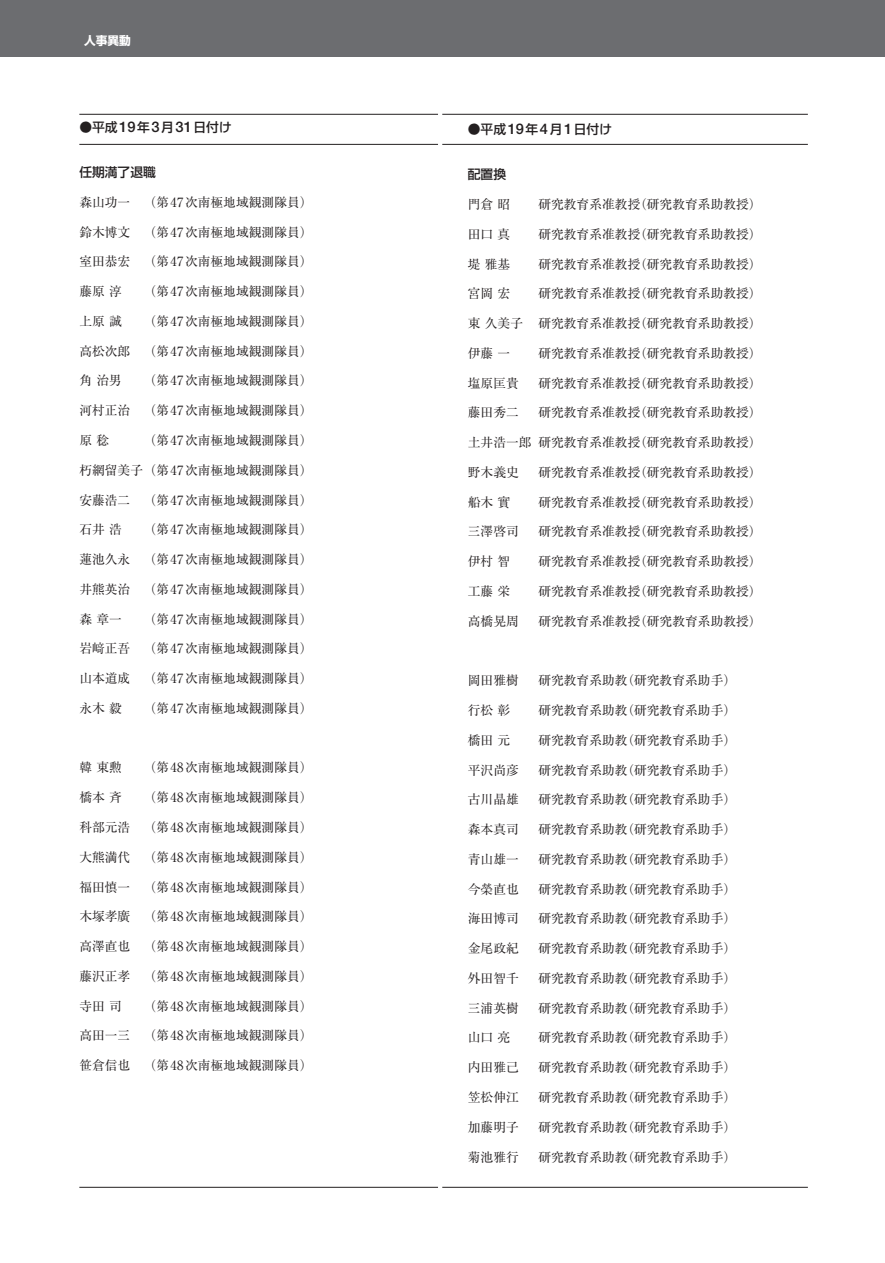
<style>
.page{position:relative;width:885px;height:1263px;background:#fff}
.page>*{position:absolute;margin:0;border:0;box-sizing:border-box;transform-origin:0 0}
.t1{font:12.75px "Ryumin Pro";color:#231f20}
.t2{font:500 12.75px "Shin Go Pro";color:#231f20}
.t3{font:700 11.7px "Shin Go Pro";color:#fff}
.s1{font-family:"Helvetica Neue";font-size:14.7px}
</style>
<div class="page">
<div style="left:0;top:0;width:884px;height:57px;background:#6c6d70"></div>
<hr style="left:79px;top:114px;width:728px;height:1px;background:#231f20">
<hr style="left:79px;top:1187px;width:728px;height:1px;background:#231f20">
<hr style="left:79px;top:144px;width:728px;height:1px;background:#231f20">
<hr style="left:438px;top:107px;width:4px;height:1125px;background:#fff">
<p class="t3" style="left:84px;top:32px;width:48px">人事異動</p>
<p class="t2" style="left:79px;top:117px;width:154px">●平成<span class="s1">19</span>年<span class="s1">3</span>月<span class="s1">31</span>日付け</p>
<p class="t2" style="left:79px;top:162px;width:78px">任期満了退職</p>
<p class="t1" style="left:79px;top:192px;width:235px">森山功一 （第47次南極地域観測隊員）</p>
<p class="t1" style="left:79px;top:222px;width:235px">鈴木博文 （第47次南極地域観測隊員）</p>
<p class="t1" style="left:79px;top:252px;width:235px">室田恭宏 （第47次南極地域観測隊員）</p>
<p class="t1" style="left:79px;top:281px;width:44px">藤原 淳</p>
<p class="t1" style="left:143px;top:281px;width:171px">（第47次南極地域観測隊員）</p>
<p class="t1" style="left:79px;top:311px;width:44px">上原 誠</p>
<p class="t1" style="left:143px;top:311px;width:171px">（第47次南極地域観測隊員）</p>
<p class="t1" style="left:79px;top:341px;width:235px">高松次郎 （第47次南極地域観測隊員）</p>
<p class="t1" style="left:79px;top:371px;width:44px">角 治男</p>
<p class="t1" style="left:143px;top:371px;width:171px">（第47次南極地域観測隊員）</p>
<p class="t1" style="left:79px;top:400px;width:235px">河村正治 （第47次南極地域観測隊員）</p>
<p class="t1" style="left:79px;top:430px;width:31px">原 稔</p>
<p class="t1" style="left:143px;top:430px;width:171px">（第47次南極地域観測隊員）</p>
<p class="t1" style="left:79px;top:460px;width:235px">朽網留美子 （第47次南極地域観測隊員）</p>
<p class="t1" style="left:79px;top:490px;width:235px">安藤浩二 （第47次南極地域観測隊員）</p>
<p class="t1" style="left:79px;top:519px;width:44px">石井 浩</p>
<p class="t1" style="left:143px;top:519px;width:171px">（第47次南極地域観測隊員）</p>
<p class="t1" style="left:79px;top:549px;width:235px">蓮池久永 （第47次南極地域観測隊員）</p>
<p class="t1" style="left:79px;top:579px;width:235px">井熊英治 （第47次南極地域観測隊員）</p>
<p class="t1" style="left:79px;top:609px;width:44px">森 章一</p>
<p class="t1" style="left:143px;top:609px;width:171px">（第47次南極地域観測隊員）</p>
<p class="t1" style="left:79px;top:638px;width:235px">岩﨑正吾 （第47次南極地域観測隊員）</p>
<p class="t1" style="left:79px;top:668px;width:235px">山本道成 （第47次南極地域観測隊員）</p>
<p class="t1" style="left:79px;top:698px;width:44px">永木 毅</p>
<p class="t1" style="left:143px;top:698px;width:171px">（第47次南極地域観測隊員）</p>
<p class="t1" style="left:79px;top:758px;width:44px">韓 東勲</p>
<p class="t1" style="left:143px;top:758px;width:171px">（第48次南極地域観測隊員）</p>
<p class="t1" style="left:79px;top:787px;width:44px">橋本 斉</p>
<p class="t1" style="left:143px;top:787px;width:171px">（第48次南極地域観測隊員）</p>
<p class="t1" style="left:79px;top:817px;width:235px">科部元浩 （第48次南極地域観測隊員）</p>
<p class="t1" style="left:79px;top:847px;width:235px">大熊満代 （第48次南極地域観測隊員）</p>
<p class="t1" style="left:79px;top:877px;width:235px">福田慎一 （第48次南極地域観測隊員）</p>
<p class="t1" style="left:79px;top:906px;width:235px">木塚孝廣 （第48次南極地域観測隊員）</p>
<p class="t1" style="left:79px;top:936px;width:235px">高澤直也 （第48次南極地域観測隊員）</p>
<p class="t1" style="left:79px;top:966px;width:235px">藤沢正孝 （第48次南極地域観測隊員）</p>
<p class="t1" style="left:79px;top:996px;width:44px">寺田 司</p>
<p class="t1" style="left:143px;top:996px;width:171px">（第48次南極地域観測隊員）</p>
<p class="t1" style="left:79px;top:1025px;width:235px">高田一三 （第48次南極地域観測隊員）</p>
<p class="t1" style="left:79px;top:1055px;width:235px">笹倉信也 （第48次南極地域観測隊員）</p>
<p class="t2" style="left:468px;top:119px;width:146px">●平成<span class="s1">19</span>年<span class="s1">4</span>月<span class="s1">1</span>日付け</p>
<p class="t2" style="left:468px;top:164px;width:40px">配置換</p>
<p class="t1" style="left:468px;top:194px;width:44px">門倉 昭</p>
<p class="t1" style="left:538px;top:194px;width:225px">研究教育系准教授（研究教育系助教授）</p>
<p class="t1" style="left:468px;top:224px;width:44px">田口 真</p>
<p class="t1" style="left:538px;top:224px;width:225px">研究教育系准教授（研究教育系助教授）</p>
<p class="t1" style="left:468px;top:254px;width:44px">堤 雅基</p>
<p class="t1" style="left:538px;top:254px;width:225px">研究教育系准教授（研究教育系助教授）</p>
<p class="t1" style="left:468px;top:283px;width:44px">宮岡 宏</p>
<p class="t1" style="left:538px;top:283px;width:225px">研究教育系准教授（研究教育系助教授）</p>
<p class="t1" style="left:468px;top:313px;width:295px">東 久美子 研究教育系准教授（研究教育系助教授）</p>
<p class="t1" style="left:468px;top:343px;width:44px">伊藤 一</p>
<p class="t1" style="left:538px;top:343px;width:225px">研究教育系准教授（研究教育系助教授）</p>
<p class="t1" style="left:468px;top:373px;width:53px">塩原匡貴</p>
<p class="t1" style="left:538px;top:373px;width:225px">研究教育系准教授（研究教育系助教授）</p>
<p class="t1" style="left:468px;top:402px;width:53px">藤田秀二</p>
<p class="t1" style="left:538px;top:402px;width:225px">研究教育系准教授（研究教育系助教授）</p>
<p class="t1" style="left:468px;top:432px;width:295px">土井浩一郎 研究教育系准教授（研究教育系助教授）</p>
<p class="t1" style="left:468px;top:462px;width:53px">野木義史</p>
<p class="t1" style="left:538px;top:462px;width:225px">研究教育系准教授（研究教育系助教授）</p>
<p class="t1" style="left:468px;top:492px;width:44px">船木 實</p>
<p class="t1" style="left:538px;top:492px;width:225px">研究教育系准教授（研究教育系助教授）</p>
<p class="t1" style="left:468px;top:522px;width:53px">三澤啓司</p>
<p class="t1" style="left:538px;top:522px;width:225px">研究教育系准教授（研究教育系助教授）</p>
<p class="t1" style="left:468px;top:551px;width:44px">伊村 智</p>
<p class="t1" style="left:538px;top:551px;width:225px">研究教育系准教授（研究教育系助教授）</p>
<p class="t1" style="left:468px;top:581px;width:44px">工藤 栄</p>
<p class="t1" style="left:538px;top:581px;width:225px">研究教育系准教授（研究教育系助教授）</p>
<p class="t1" style="left:468px;top:611px;width:53px">高橋晃周</p>
<p class="t1" style="left:538px;top:611px;width:231px">研究教育系准教授（研究教育系助教授）　</p>
<p class="t1" style="left:468px;top:670px;width:53px">岡田雅樹</p>
<p class="t1" style="left:538px;top:670px;width:199px">研究教育系助教（研究教育系助手）</p>
<p class="t1" style="left:468px;top:700px;width:44px">行松 彰</p>
<p class="t1" style="left:538px;top:700px;width:199px">研究教育系助教（研究教育系助手）</p>
<p class="t1" style="left:468px;top:730px;width:44px">橋田 元</p>
<p class="t1" style="left:538px;top:730px;width:199px">研究教育系助教（研究教育系助手）</p>
<p class="t1" style="left:468px;top:760px;width:53px">平沢尚彦</p>
<p class="t1" style="left:538px;top:760px;width:199px">研究教育系助教（研究教育系助手）</p>
<p class="t1" style="left:468px;top:789px;width:53px">古川晶雄</p>
<p class="t1" style="left:538px;top:789px;width:199px">研究教育系助教（研究教育系助手）</p>
<p class="t1" style="left:468px;top:819px;width:53px">森本真司</p>
<p class="t1" style="left:538px;top:819px;width:199px">研究教育系助教（研究教育系助手）</p>
<p class="t1" style="left:468px;top:849px;width:53px">青山雄一</p>
<p class="t1" style="left:538px;top:849px;width:199px">研究教育系助教（研究教育系助手）</p>
<p class="t1" style="left:468px;top:879px;width:53px">今榮直也</p>
<p class="t1" style="left:538px;top:879px;width:199px">研究教育系助教（研究教育系助手）</p>
<p class="t1" style="left:468px;top:908px;width:53px">海田博司</p>
<p class="t1" style="left:538px;top:908px;width:199px">研究教育系助教（研究教育系助手）</p>
<p class="t1" style="left:468px;top:938px;width:53px">金尾政紀</p>
<p class="t1" style="left:538px;top:938px;width:199px">研究教育系助教（研究教育系助手）</p>
<p class="t1" style="left:468px;top:968px;width:53px">外田智千</p>
<p class="t1" style="left:538px;top:968px;width:199px">研究教育系助教（研究教育系助手）</p>
<p class="t1" style="left:468px;top:998px;width:53px">三浦英樹</p>
<p class="t1" style="left:538px;top:998px;width:199px">研究教育系助教（研究教育系助手）</p>
<p class="t1" style="left:468px;top:1028px;width:44px">山口 亮</p>
<p class="t1" style="left:538px;top:1028px;width:199px">研究教育系助教（研究教育系助手）</p>
<p class="t1" style="left:468px;top:1057px;width:53px">内田雅己</p>
<p class="t1" style="left:538px;top:1057px;width:199px">研究教育系助教（研究教育系助手）</p>
<p class="t1" style="left:468px;top:1087px;width:53px">笠松伸江</p>
<p class="t1" style="left:538px;top:1087px;width:199px">研究教育系助教（研究教育系助手）</p>
<p class="t1" style="left:468px;top:1117px;width:53px">加藤明子</p>
<p class="t1" style="left:538px;top:1117px;width:199px">研究教育系助教（研究教育系助手）</p>
<p class="t1" style="left:468px;top:1147px;width:53px">菊池雅行</p>
<p class="t1" style="left:538px;top:1147px;width:199px">研究教育系助教（研究教育系助手）</p>
</div>
